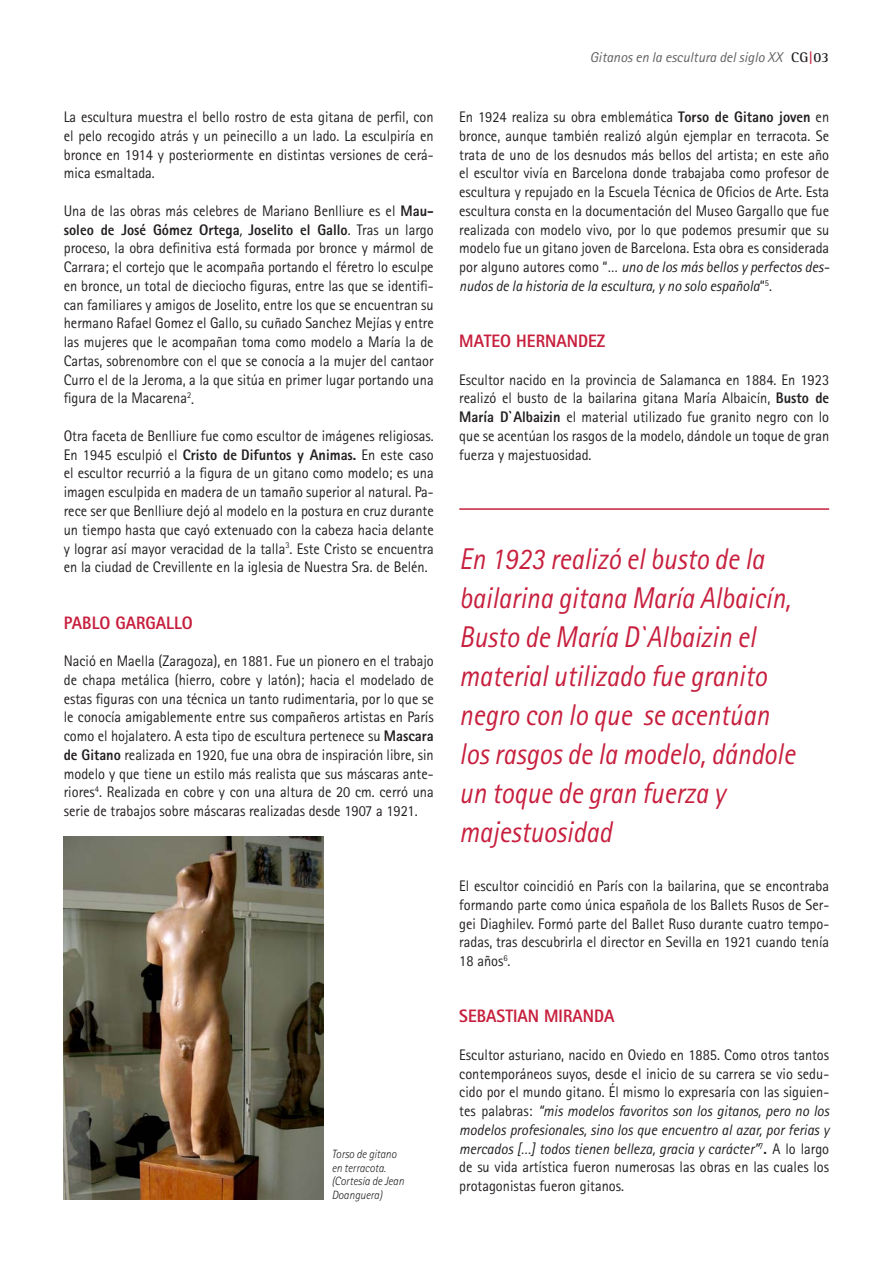
<style>
.page{position:relative;width:893px;height:1263px;background:#fff}
.page>*{position:absolute;margin:0;border:0;box-sizing:border-box;transform-origin:0 0}
.t1{font:italic 30px/39px "Rotis Sans Serif";color:#c71f3d;scale:.9 1}
.t2{font:800 18px "Rotis Sans Serif";color:#c71f3d;scale:.94 1}
.t3{font:15.3px/18.8px "Rotis Sans Serif";color:#231f20;text-align:justify;scale:.94 1}
.t4{font:italic 14.25px "Rotis Sans Serif";color:#636366}
.t5{font:italic 300 12px/13.8px "Rotis Sans Serif";color:#231f20;scale:.94 1}
.s1{font-weight:800}
.s2{font-style:italic}
.s3{font-family:"Rotis Semi Serif";font-weight:700;font-style:normal;color:#231f20}
.s4{font-family:"Rotis Semi Serif";font-weight:700;font-style:normal;color:#c71f3d}
</style>
<div class="page">
<hr style="left:459px;top:508px;width:370px;height:2px;background:#c71f3d">
<img style="left:64px;top:836px;width:259px;height:363px">
<p class="t3" style="left:64px;top:108px;width:395px">La escultura muestra el bello rostro de esta gitana de perfil, con el pelo recogido atrás y un peinecillo a un lado. La esculpiría en bronce en 1914 y posteriormente en distintas versiones de cerá&shy;mica esmaltada.</p>
<p class="t3" style="left:64px;top:201px;width:395px">Una de las obras más celebres de Mariano Benlliure es el <span class="s1">Mau&shy;soleo de José Gómez Ortega</span><span class="s2">,</span> <span class="s1">Joselito el Gallo</span>. Tras un largo proceso, la obra definitiva está formada por bronce y mármol de Carrara; el cortejo que le acompaña portando el féretro lo esculpe en bronce, un total de dieciocho figuras, entre las que se identifi&shy;can familiares y amigos de Joselito, entre los que se encuentran su hermano Rafael Gomez el Gallo, su cuñado Sanchez Mejías y entre las mujeres que le acompañan toma como modelo a María la de Cartas, sobrenombre con el que se conocía a la mujer del cantaor Curro el de la Jeroma, a la que sitúa en primer lugar portando una figura de la Macarena<sup>2</sup>.</p>
<p class="t3" style="left:64px;top:426px;width:395px">Otra faceta de Benlliure fue como escultor de imágenes religiosas.<br>En 1945 esculpió el <span class="s1">Cristo de Difuntos y Animas.</span> En este caso el escultor recurrió a la figura de un gitano como modelo; es una imagen esculpida en madera de un tamaño superior al natural. Pa&shy;rece ser que Benlliure dejó al modelo en la postura en cruz durante un tiempo hasta que cayó extenuado con la cabeza hacia delante y lograr así mayor veracidad de la talla<sup>3</sup>. Este Cristo se encuentra en la ciudad de Crevillente en la iglesia de Nuestra Sra. de Belén.</p>
<p class="t2" style="left:64px;top:611px;width:139px">PABLO GARGALLO</p>
<p class="t3" style="left:64px;top:651px;width:395px">Nació en Maella (Zaragoza), en 1881. Fue un pionero en el trabajo de chapa metálica (hierro, cobre y latón); hacia el modelado de estas figuras con una técnica un tanto rudimentaria, por lo que se le conocía amigablemente entre sus compañeros artistas en París como el hojalatero. A esta tipo de escultura pertenece su <span class="s1">Mascara de Gitano</span> realizada en 1920, fue una obra de inspiración libre, sin modelo y que tiene un estilo más realista que sus máscaras ante&shy;riores<sup>4</sup>. Realizada en cobre y con una altura de 20 cm. cerró una serie de trabajos sobre máscaras realizadas desde 1907 a 1921.</p>
<p class="t5" style="left:332px;top:1147px;width:78px">Torso de gitano en terracota. (Cortesía de Jean<br>Doanguera)</p>
<p class="t4" style="left:590px;top:49px;width:241px">Gitanos en la escultura del siglo XX <span class="s3">CG</span><span class="s4">|</span><span class="s3">03</span></p>
<p class="t3" style="left:459px;top:108px;width:395px">En 1924 realiza su obra emblemática <span class="s1">Torso de Gitano joven</span> en bronce, aunque también realizó algún ejemplar en terracota. Se trata de uno de los desnudos más bellos del artista; en este año el escultor vivía en Barcelona donde trabajaba como profesor de escultura y repujado en la Escuela Técnica de Oficios de Arte. Esta escultura consta en la documentación del Museo Gargallo que fue realizada con modelo vivo, por lo que podemos presumir que su modelo fue un gitano joven de Barcelona. Esta obra es considerada por alguno autores como “… <span class="s2">uno de los más bellos y perfectos des&shy;nudos de la historia de la escultura, y no solo española</span>“<sup>5</sup>.</p>
<p class="t2" style="left:459px;top:330px;width:157px">MATEO HERNANDEZ</p>
<p class="t3" style="left:459px;top:370px;width:395px">Escultor nacido en la provincia de Salamanca en 1884. En 1923 realizó el busto de la bailarina gitana María Albaicín, <span class="s1">Busto de María D`Albaizin</span> el material utilizado fue granito negro con lo que se acentúan los rasgos de la modelo, dándole un toque de gran fuerza y majestuosidad.</p>
<h1 class="t1" style="left:459px;top:540px;width:375px">En 1923 realizó el busto de la bailarina gitana María Albaicín,<br>Busto de María D`Albaizin el material utilizado fue granito negro con lo que se acentúan los rasgos de la modelo, dándole un toque de gran fuerza y majestuosidad</h1>
<p class="t3" style="left:459px;top:876px;width:395px">El escultor coincidió en París con la bailarina, que se encontraba formando parte como única española de los Ballets Rusos de Ser&shy;gei Diaghilev. Formó parte del Ballet Ruso durante cuatro tempo&shy;radas, tras descubrirla el director en Sevilla en 1921 cuando tenía 18 años<sup>6</sup>.</p>
<p class="t2" style="left:459px;top:1005px;width:167px">SEBASTIAN MIRANDA</p>
<p class="t3" style="left:459px;top:1045px;width:395px">Escultor asturiano, nacido en Oviedo en 1885. Como otros tantos contemporáneos suyos, desde el inicio de su carrera se vio sedu&shy;cido por el mundo gitano. Él mismo lo expresaría con las siguien&shy;tes palabras: <span class="s2">“mis modelos favoritos son los gitanos, pero no los modelos profesionales, sino los que encuentro al azar, por ferias y mercados […] todos tienen belleza, gracia y carácter”</span><sup>7</sup><span class="s1">.</span> A lo largo de su vida artística fueron numerosas las obras en las cuales los protagonistas fueron gitanos.</p>
</div>
